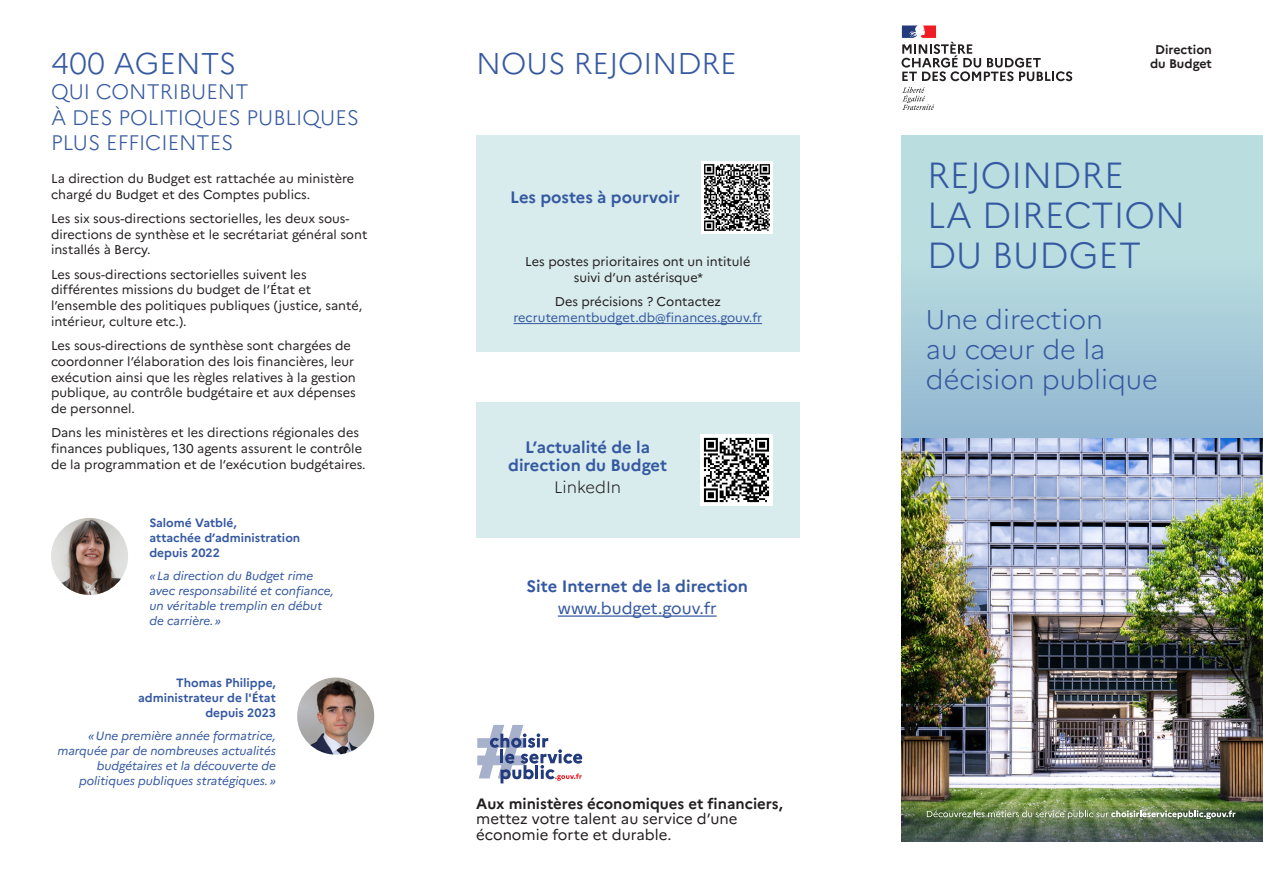
<style>
.page{position:relative;width:1263px;height:893px;background:#fff}
.page>*{position:absolute;margin:0;border:0;box-sizing:border-box;transform-origin:0 0}
.TITRE_1{font:300 36.3px/39.9px "Marianne";color:#3559a1}
.TITRE_1-2{font:300 30px "Marianne";color:#3559a1}
.TITRE_1-3{font:300 27px/30px "Marianne";color:#3559a1}
.TITRE_1-4{font:300 21px/25.5px "Marianne";color:#3559a1}
.TITRE_2{font:700 16.5px/18px "Marianne";color:#3559a1;text-align:center}
.texte_courant{font:16.5px "Marianne";color:#3559a1}
.t1{font:300 16.5px "Marianne";color:#231f20}
.texte_courant-2{font:15px/15.8px "Marianne";color:#231f20}
.texte_courant-3{font:12.75px/15.8px "Marianne";color:#231f20}
.texte_courant-4{font:12.75px/15.8px "Marianne";color:#3559a1;text-align:center}
.t2{font:700 12.45px "Marianne";color:#231f20}
.texte_courant-5{font:italic 12px/15px "Marianne";color:#3559a1;text-align:right}
.texte_courant-6{font:700 12px/15px "Marianne";color:#3559a1;text-align:right}
.s1{color:#231f20}
.s2{font-weight:700}
</style>
<div class="page">
<svg style="left:901px;top:135px;width:362px;height:303px;background:#add1db"></svg>
<svg style="left:902px;top:87px;width:32px;height:23px"></svg>
<svg style="left:901px;top:26px;width:171px;height:55px"></svg>
<img style="left:51px;top:518px;width:77px;height:77px;border-radius:39px">
<img style="left:297px;top:677px;width:77px;height:78px;border-radius:39px">
<img style="left:901px;top:438px;width:362px;height:404px">
<svg style="left:477px;top:725px;width:105px;height:58px"></svg>
<svg style="left:927px;top:810px;width:308px;height:9px;background:#869776"></svg>
<div style="left:476px;top:135px;width:323px;height:217px;background:#d8ebed"></div>
<hr style="left:513px;top:323px;width:249px;height:1px;background:#3559a1">
<div style="left:476px;top:402px;width:323px;height:135px;background:#d8ebed"></div>
<img style="left:701px;top:161px;width:72px;height:72px">
<hr style="left:558px;top:615px;width:159px;height:2px;background:#3559a1">
<img style="left:701px;top:434px;width:72px;height:71px">
<p class="t2" style="left:1155px;top:42px;width:58px">Direction</p>
<h2 class="TITRE_1-2" style="left:51px;top:45px;width:187px">400 AGENTS</h2>
<p class="t2" style="left:1150px;top:56px;width:63px">du Budget</p>
<h2 class="TITRE_1-4" style="left:51px;top:79px;width:310px">QUI CONTRIBUENT<br>À DES POLITIQUES PUBLIQUES<br>PLUS EFFICIENTES</h2>
<p class="texte_courant-3" style="left:51px;top:170px;width:305px">La direction du Budget est rattachée au ministère chargé du Budget et des Comptes publics.</p>
<p class="texte_courant-3" style="left:51px;top:210px;width:318px">Les six sous-directions sectorielles, les deux sous&shy;directions de synthèse et le secrétariat général sont installés à Bercy.</p>
<p class="texte_courant-3" style="left:51px;top:266px;width:313px">Les sous-directions sectorielles suivent les différentes missions du budget de l’État et l’ensemble des politiques publiques (justice, santé, intérieur, culture etc.).</p>
<p class="texte_courant-3" style="left:51px;top:338px;width:306px">Les sous-directions de synthèse sont chargées de coordonner l’élaboration des lois financières, leur exécution ainsi que les règles relatives à la gestion publique, au contrôle budgétaire et aux dépenses de personnel.</p>
<p class="texte_courant-3" style="left:51px;top:425px;width:316px">Dans les ministères et les directions régionales des finances publiques, 130 agents assurent le contrôle de la programmation et de l’exécution budgétaires.</p>
<h2 class="TITRE_1-2" style="left:476px;top:45px;width:262px">NOUS REJOINDRE</h2>
<h2 class="TITRE_1" style="left:927px;top:155px;width:260px">REJOINDRE<br>LA DIRECTION<br>DU BUDGET</h2>
<h2 class="TITRE_1-3" style="left:926px;top:304px;width:234px">Une direction<br>au cœur de la décision publique</h2>
<h3 class="TITRE_2" style="left:510px;top:188px;width:171px">Les postes à pourvoir</h3>
<p class="texte_courant-3" style="left:525px;top:254px;width:227px;text-align:center">Les postes prioritaires ont un intitulé suivi d’un astérisque*</p>
<p class="texte_courant-4" style="left:513px;top:294px;width:250px"><span class="s1">Des précisions ? Contactez </span>recrutementbudget.db@finances.gouv.fr</p>
<h3 class="TITRE_2" style="left:508px;top:438px;width:160px">L’actualité de la direction du Budget</h3>
<p class="t1" style="left:554px;top:477px;width:69px">LinkedIn</p>
<p class="texte_courant-6" style="left:149px;top:515px;width:152px;text-align:left">Salomé Vatblé,<br>attachée d’administration depuis 2022</p>
<p class="texte_courant-5" style="left:149px;top:569px;width:186px;text-align:left">«La direction du Budget rime avec responsabilité et confiance, un véritable tremplin en début de carrière.»</p>
<p class="texte_courant-6" style="left:138px;top:675px;width:139px">Thomas Philippe, administrateur de l'État depuis 2023</p>
<p class="texte_courant-5" style="left:57px;top:728px;width:220px">«Une première année formatrice, marquée par de nombreuses actualités budgétaires et la découverte de politiques publiques stratégiques.»</p>
<h3 class="TITRE_2" style="left:526px;top:577px;width:223px">Site Internet de la direction</h3>
<p class="texte_courant" style="left:558px;top:598px;width:160px">www.budget.gouv.fr</p>
<p class="texte_courant-2" style="left:476px;top:795px;width:308px"><span class="s2">Aux ministères économiques et financiers, </span>mettez votre talent au service d’une économie forte et durable.</p>
</div>
